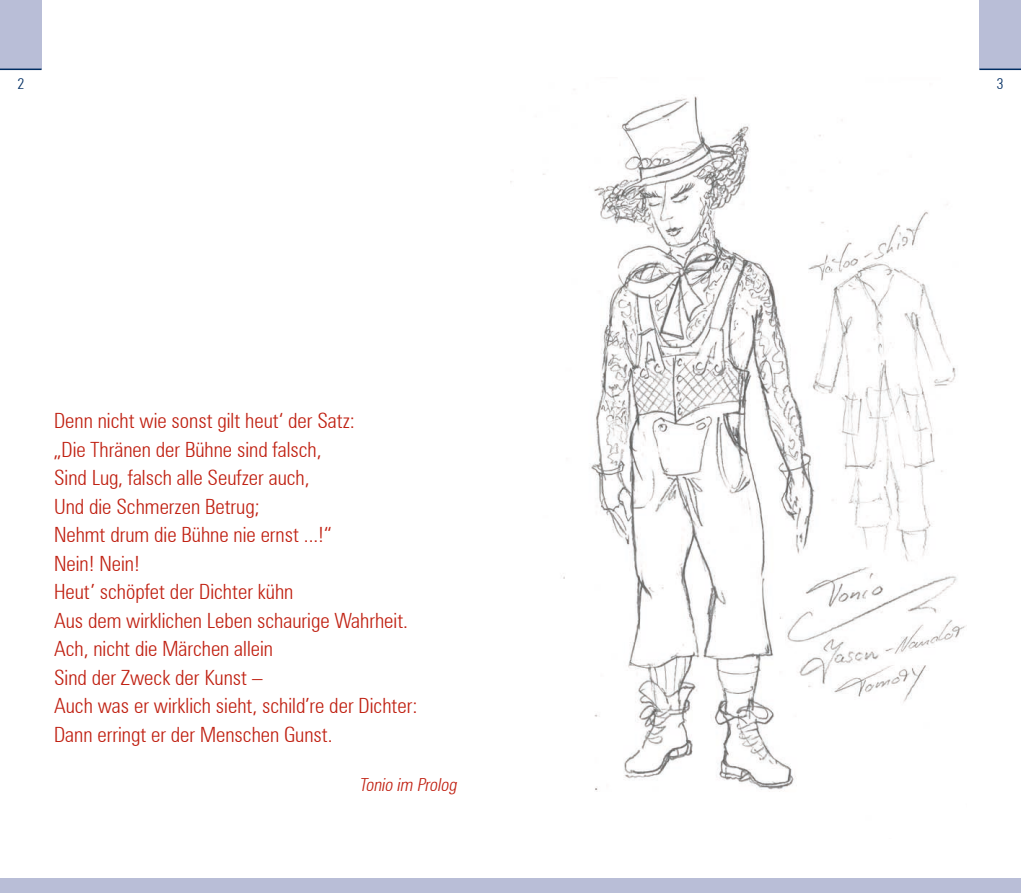
<style>
.page{position:relative;width:1021px;height:893px;background:#fff}
.page>*{position:absolute;margin:0;border:0;box-sizing:border-box;transform-origin:0 0}
.t1{font:300 condensed 21px/28.5px "Zurich BT";color:#c02011}
.t2{font:italic 300 condensed 18px "Zurich BT";color:#c02011}
.t3{font:300 condensed 15px "Zurich BT";color:#002d62}
</style>
<div class="page">
<div style="left:0;top:0;width:42px;height:69px;background:#b9bed7"></div>
<hr style="left:0;top:69px;width:42px;height:1px;background:#002d62">
<div style="left:0;top:878px;width:1020px;height:15px;background:#b9bed7"></div>
<div style="left:979px;top:0;width:41px;height:69px;background:#b9bed7"></div>
<hr style="left:979px;top:69px;width:41px;height:1px;background:#002d62">
<img style="left:510px;top:96px;width:456px;height:696px">
<p class="t3" style="left:17px;top:74px;width:8px">2</p>
<p class="t3" style="left:996px;top:74px;width:8px">3</p>
<p class="t1" style="left:54px;top:406px;width:365px">Denn nicht wie sonst gilt heut‘ der Satz:<br>„Die Thränen der Bühne sind falsch,<br>Sind Lug, falsch alle Seufzer auch,<br>Und die Schmerzen Betrug;<br>Nehmt drum die Bühne nie ernst ...!“<br>Nein! Nein!<br>Heut’ schöpfet der Dichter kühn<br>Aus dem wirklichen Leben schaurige Wahrheit.<br>Ach, nicht die Märchen allein<br>Sind der Zweck der Kunst –<br>Auch was er wirklich sieht, schild’re der Dichter:<br>Dann erringt er der Menschen Gunst.</p>
<p class="t2" style="left:359px;top:774px;width:102px">Tonio im Prolog</p>
</div>
